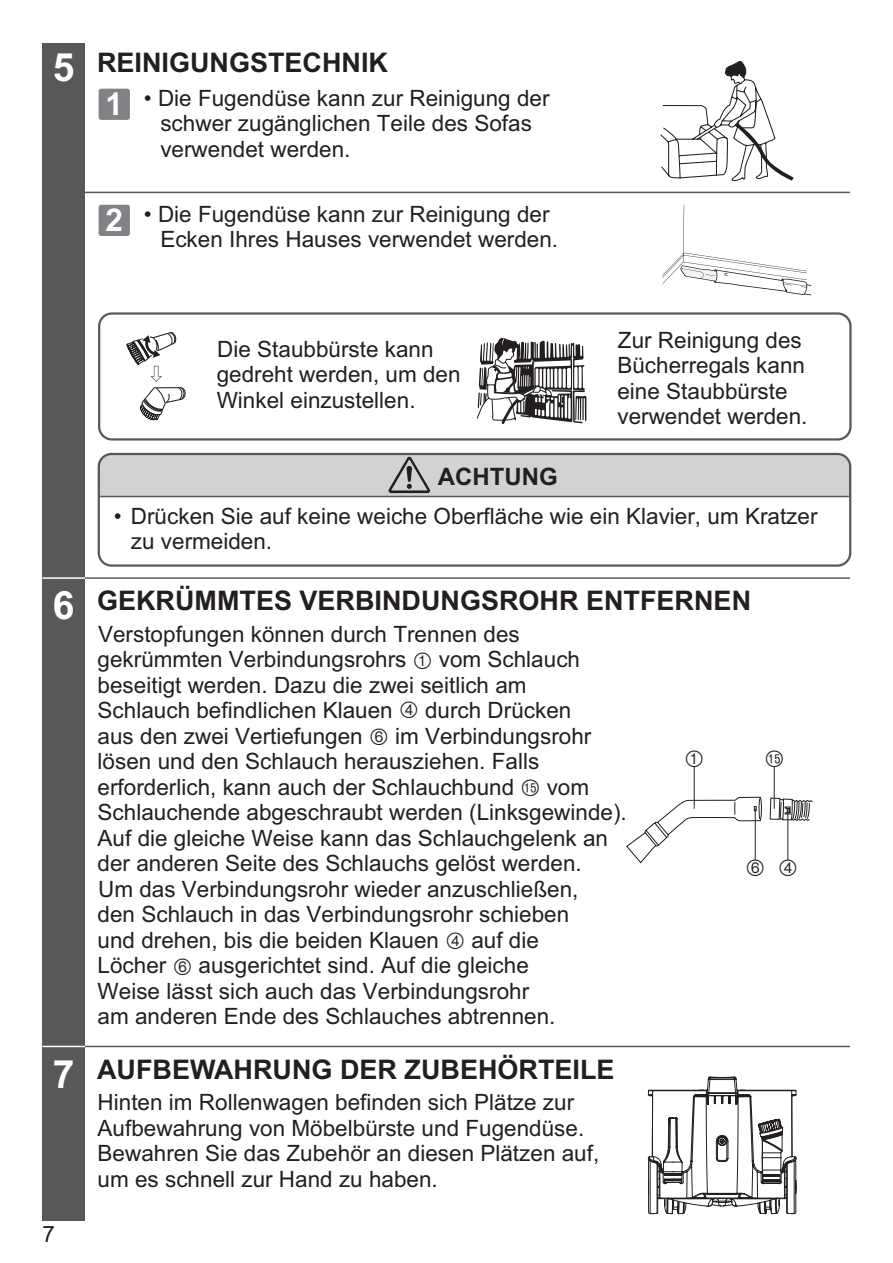
<style>
.page{position:relative;width:893px;height:1263px;background:#fff}
.page>*{position:absolute;margin:0;border:0;box-sizing:border-box;transform-origin:0 0}
.t1{font:700 31.5px "Arial";color:#fff}
.t2{font:700 27px "Arial";color:#231f20}
.t3{font:700 24px "Arial";color:#231f20}
.t4{font:22.5px/25.5px "Arial";color:#231f20}
.t5{font:22.5px "Circle Frame";color:#231f20}
.s1{font-size:39px;color:#fff}
.s2{font-family:"Circle Frame"}
</style>
<div class="page">
<div style="left:42px;top:43px;width:43px;height:1177px;background:#57585a"></div>
<hr style="left:42px;top:192px;width:808px;height:1px;background:#57585a">
<hr style="left:42px;top:577px;width:808px;height:2px;background:#57585a">
<hr style="left:42px;top:577px;width:43px;height:2px;background:#fff">
<hr style="left:42px;top:1046px;width:808px;height:1px;background:#57585a">
<hr style="left:42px;top:1046px;width:43px;height:1px;background:#fff">
<div style="left:98px;top:312px;width:753px;height:129px;border:2px solid #57585a;border-radius:13px"></div>
<svg style="left:662px;top:204px;width:149px;height:111px"></svg>
<svg style="left:477px;top:312px;width:109px;height:129px"></svg>
<svg style="left:126px;top:331px;width:60px;height:90px"></svg>
<svg style="left:660px;top:61px;width:134px;height:121px"></svg>
<hr style="left:694px;top:766px;width:1px;height:43px;background:#231f20">
<hr style="left:774px;top:766px;width:1px;height:43px;background:#231f20">
<svg style="left:626px;top:796px;width:187px;height:67px"></svg>
<svg style="left:648px;top:1077px;width:148px;height:138px"></svg>
<div style="left:99px;top:454px;width:751px;height:43px;background:#d1d2d4"></div>
<div style="left:99px;top:454px;width:751px;height:43px;border:2px solid #57585a"></div>
<div style="left:98px;top:453px;width:753px;height:114px;border:2px solid #57585a;border-radius:13px"></div>
<svg style="left:388px;top:456px;width:43px;height:37px"></svg>
<div style="left:99px;top:89px;width:31px;height:31px;background:#808285;border-radius:3px"></div>
<div style="left:99px;top:205px;width:31px;height:31px;background:#808285;border-radius:3px"></div>
<p class="t2" style="left:53px;top:53px;width:337px"><span class="s1">5</span> REINIGUNGSTECHNIK</p>
<p class="t4" style="left:160px;top:87px;width:391px;text-indent:-17px">• Die Fugendüse kann zur Reinigung der schwer zugänglichen Teile des Sofas verwendet werden.</p>
<h1 class="t1" style="left:105px;top:93px;width:19px">1</h1>
<h1 class="t1" style="left:105px;top:209px;width:19px">2</h1>
<p class="t4" style="left:160px;top:204px;width:399px;text-indent:-17px">• Die Fugendüse kann zur Reinigung der<br>Ecken Ihres Hauses verwendet werden.</p>
<p class="t4" style="left:217px;top:338px;width:245px">Die Staubbürste kann gedreht werden, um den<br>Winkel einzustellen.</p>
<p class="t4" style="left:617px;top:329px;width:192px">Zur Reinigung des<br>Bücherregals kann eine Staubbürste verwendet werden.</p>
<p class="t3" style="left:438px;top:468px;width:121px">ACHTUNG</p>
<p class="t4" style="left:131px;top:506px;width:688px;text-indent:-17px">• Drücken Sie auf keine weiche Oberfläche wie ein Klavier, um Kratzer zu vermeiden.</p>
<p class="t2" style="left:53px;top:591px;width:700px"><span class="s1">6</span> GEKRÜMMTES VERBINDUNGSROHR ENTFERNEN</p>
<p class="t4" style="left:98px;top:623px;width:531px">Verstopfungen können durch Trennen des gekrümmten Verbindungsrohrs <span class="s2">1</span> vom Schlauch beseitigt werden. Dazu die zwei seitlich am<br>Schlauch befindlichen Klauen <span class="s2">4</span> durch Drücken<br>aus den zwei Vertiefungen <span class="s2">6</span> im Verbindungsrohr lösen und den Schlauch herausziehen. Falls erforderlich, kann auch der Schlauchbund <span class="s2">bp</span> vom Schlauchende abgeschraubt werden (Linksgewinde).<br>Auf die gleiche Weise kann das Schlauchgelenk an der anderen Seite des Schlauchs gelöst werden.<br>Um das Verbindungsrohr wieder anzuschließen,<br>den Schlauch in das Verbindungsrohr schieben<br>und drehen, bis die beiden Klauen <span class="s2">4</span> auf die<br>Löcher <span class="s2">6</span> ausgerichtet sind. Auf die gleiche<br>Weise lässt sich auch das Verbindungsrohr<br>am anderen Ende des Schlauches abtrennen.</p>
<p class="t2" style="left:53px;top:1060px;width:563px"><span class="s1">7</span> AUFBEWAHRUNG DER ZUBEHÖRTEILE</p>
<p class="t4" style="left:98px;top:1092px;width:503px">Hinten im Rollenwagen befinden sich Plätze zur Aufbewahrung von Möbelbürste und Fugendüse.<br>Bewahren Sie das Zubehör an diesen Plätzen auf, um es schnell zur Hand zu haben.</p>
<p class="t5" style="left:684px;top:746px;width:21px">1</p>
<p class="t5" style="left:764px;top:746px;width:22px">bp</p>
<p class="t5" style="left:745px;top:855px;width:54px">6 4</p>
<p class="t4" style="left:42px;top:1224px;width:14px">7</p>
</div>
